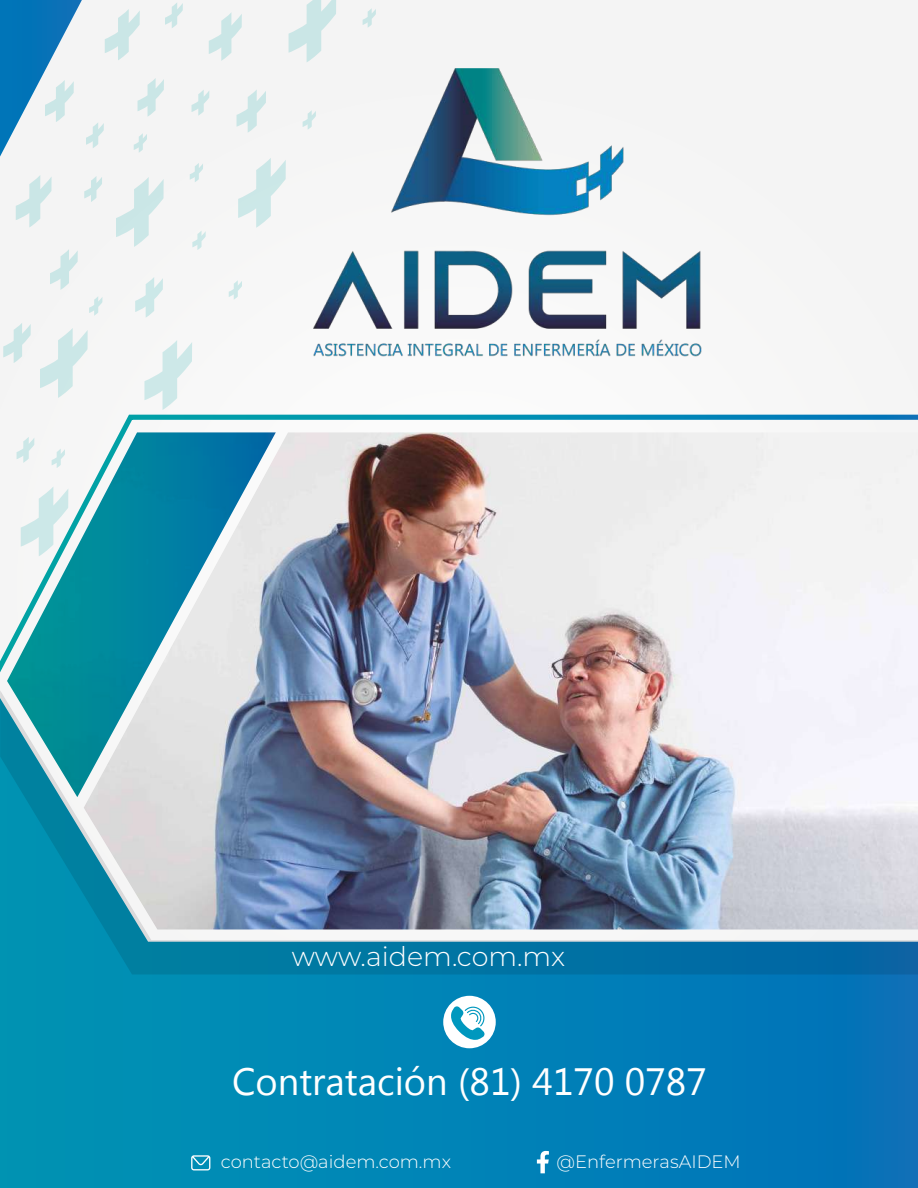
<style>
.page{position:relative;width:918px;height:1188px;background:#fff}
.page>*{position:absolute;margin:0;border:0;box-sizing:border-box;transform-origin:0 0}
.t1{font:38.1px "Microsoft New Tai Lue";color:#fff}
.t2{font:300 27px "Montserrat";color:#fff}
.t3{font:300 18px "Montserrat";color:#fff}
</style>
<div class="page">
<div style="left:0;top:0;width:918px;height:1177px;background:#f4f4f4"></div>
<svg style="left:40px;top:328px;width:48px;height:70px"></svg>
<svg style="left:116px;top:177px;width:48px;height:70px"></svg>
<svg style="left:144px;top:340px;width:48px;height:70px"></svg>
<svg style="left:238px;top:158px;width:48px;height:70px"></svg>
<svg style="left:289px;top:0;width:47px;height:62px"></svg>
<svg style="left:50px;top:249px;width:28px;height:41px"></svg>
<svg style="left:135px;top:277px;width:28px;height:40px"></svg>
<svg style="left:16px;top:175px;width:36px;height:52px"></svg>
<svg style="left:3px;top:323px;width:28px;height:40px"></svg>
<svg style="left:84px;top:176px;width:18px;height:26px"></svg>
<svg style="left:209px;top:13px;width:33px;height:48px"></svg>
<svg style="left:192px;top:90px;width:17px;height:26px"></svg>
<svg style="left:237px;top:90px;width:29px;height:42px"></svg>
<svg style="left:190px;top:163px;width:13px;height:19px"></svg>
<svg style="left:192px;top:231px;width:14px;height:19px"></svg>
<svg style="left:229px;top:280px;width:13px;height:19px"></svg>
<svg style="left:303px;top:110px;width:10px;height:19px"></svg>
<svg style="left:363px;top:8px;width:13px;height:19px"></svg>
<svg style="left:89px;top:297px;width:13px;height:19px"></svg>
<svg style="left:0;top:414px;width:918px;height:258px"></svg>
<img style="left:276px;top:432px;width:642px;height:258px">
<svg style="left:7px;top:432px;width:269px;height:258px"></svg>
<svg style="left:0;top:974px;width:918px;height:214px;background:#0082b6"></svg>
<img style="left:0;top:690px;width:918px;height:284px">
<svg style="left:0;top:0;width:183px;height:157px"></svg>
<img style="left:313px;top:68px;width:388px;height:289px">
<div style="left:443px;top:996px;width:53px;height:52px;background:#fff;border-radius:50%"></div>
<svg style="left:447px;top:1006px;width:38px;height:34px"></svg>
<svg style="left:537px;top:1151px;width:12px;height:22px"></svg>
<svg style="left:191px;top:1155px;width:19px;height:15px"></svg>
<h2 class="t2" style="left:292px;top:938px;width:275px">www.aidem.com.mx</h2>
<h1 class="t1" style="left:232px;top:1059px;width:476px">Contratación (81) 4170 0787</h1>
<p class="t3" style="left:221px;top:1150px;width:232px">contacto@aidem.com.mx</p>
<p class="t3" style="left:557px;top:1150px;width:186px">@EnfermerasAIDEM</p>
</div>
